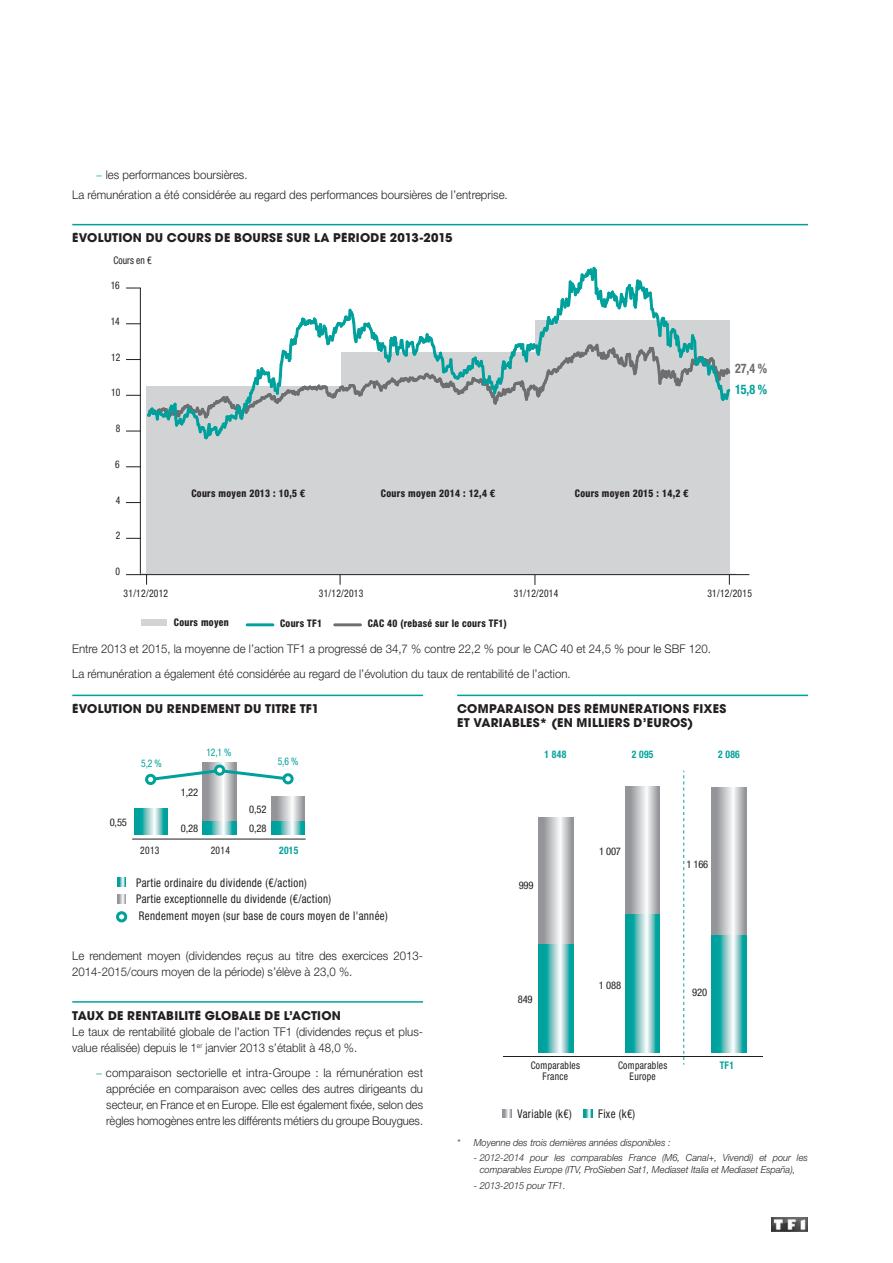
<style>
.page{position:relative;width:893px;height:1263px;background:#fff}
.page>*{position:absolute;margin:0;border:0;box-sizing:border-box;transform-origin:0 0}
.t1{font:700 condensed 13.2px "Helvetica Neue LT Std";color:#6d6e70;scale:.91 1}
.t2{font:700 condensed 13.2px "Helvetica Neue LT Std";color:#00a19c;scale:.91 1}
.t3{font:300 12px/16.2px "Helvetica Neue LT Std";color:#231f20;scale:.95 1}
.t4{font:300 12px/16.2px "Helvetica Neue LT Std";color:#231f20;text-align:justify}
.t5{font:700 12px/13.5px "TF1 Avant Garde";letter-spacing:.02em;color:#231f20}
.t6{font:condensed 12px/16.6px "Helvetica Neue LT Std";letter-spacing:.035em;color:#231f20;scale:.91 1}
.t7{font:800 condensed 10.5px "Helvetica Neue LT Std";letter-spacing:.03em;color:#231f20;scale:.91 1}
.t8{font:condensed 10.5px/10.5px "Helvetica Neue LT Std";letter-spacing:.03em;color:#231f20;text-align:center;scale:.91 1}
.t9{font:condensed 10.5px "Helvetica Neue LT Std";letter-spacing:.03em;color:#231f20}
.t10{font:700 condensed 10.5px "Helvetica Neue LT Std";letter-spacing:.03em;color:#00a19c;scale:.91 1}
.t11{font:condensed 10.5px "Helvetica Neue LT Std";color:#00a19c;scale:.91 1}
.t12{font:italic 300 9.75px/12px "Helvetica Neue LT Std";color:#231f20;scale:.95 1}
.s1{color:#00a19c}
</style>
<div class="page">
<img style="left:772px;top:1218px;width:36px;height:13px">
<hr style="left:72px;top:224px;width:736px;height:1px;background:#00a19c">
<hr style="left:140px;top:288px;width:1px;height:286px;background:#231f20">
<svg style="left:126px;top:538px;width:14px;height:1px"></svg>
<svg style="left:126px;top:502px;width:14px;height:1px"></svg>
<svg style="left:126px;top:466px;width:14px;height:1px"></svg>
<div style="left:535px;top:320px;width:195px;height:254px;background:#d1d3d4"></div>
<div style="left:341px;top:352px;width:194px;height:222px;background:#d1d3d4"></div>
<div style="left:146px;top:386px;width:195px;height:188px;background:#d1d3d4"></div>
<svg style="left:126px;top:574px;width:21px;height:11px"></svg>
<hr style="left:247px;top:623px;width:26px;height:3px;background:#00a19c">
<hr style="left:335px;top:623px;width:25px;height:3px;background:#6d6e70">
<hr style="left:141px;top:574px;width:608px;height:1px;background:#231f20">
<svg style="left:126px;top:266px;width:605px;height:176px"></svg>
<div style="left:141px;top:619px;width:26px;height:7px;background:#d1d3d4"></div>
<hr style="left:72px;top:695px;width:351px;height:1px;background:#00a19c">
<hr style="left:72px;top:1001px;width:351px;height:2px;background:#00a19c">
<svg style="left:203px;top:763px;width:33px;height:58px"></svg>
<svg style="left:272px;top:796px;width:33px;height:25px"></svg>
<svg style="left:134px;top:808px;width:33px;height:27px"></svg>
<svg style="left:203px;top:821px;width:33px;height:14px"></svg>
<svg style="left:272px;top:821px;width:33px;height:14px"></svg>
<hr style="left:132px;top:839px;width:174px;height:1px;background:#231f20">
<svg style="left:117px;top:878px;width:9px;height:8px"></svg>
<svg style="left:117px;top:895px;width:9px;height:8px"></svg>
<svg style="left:147px;top:767px;width:144px;height:16px"></svg>
<div style="left:147px;top:775px;width:8px;height:8px;background:#fff;border-radius:50%"></div>
<div style="left:145px;top:774px;width:11px;height:11px;border:3px solid #00a19c;border-radius:50%"></div>
<div style="left:216px;top:766px;width:8px;height:8px;background:#fff;border-radius:50%"></div>
<div style="left:214px;top:764px;width:11px;height:12px;border:3px solid #00a19c;border-radius:50%"></div>
<div style="left:284px;top:775px;width:8px;height:8px;background:#fff;border-radius:50%"></div>
<div style="left:282px;top:773px;width:12px;height:11px;border:3px solid #00a19c;border-radius:50%"></div>
<div style="left:116px;top:911px;width:11px;height:11px;border:3px solid #00a19c;border-radius:50%"></div>
<hr style="left:457px;top:695px;width:351px;height:1px;background:#00a19c">
<hr style="left:503px;top:1057px;width:259px;height:1px;background:#231f20">
<svg style="left:539px;top:818px;width:34px;height:127px;background:#bcbfc1"></svg>
<svg style="left:625px;top:786px;width:35px;height:128px;background:#bcbec0"></svg>
<svg style="left:712px;top:788px;width:34px;height:148px;background:#bdbfc1"></svg>
<svg style="left:539px;top:945px;width:34px;height:108px;background:#61c0be"></svg>
<svg style="left:625px;top:914px;width:35px;height:139px;background:#5ec0bd"></svg>
<svg style="left:712px;top:936px;width:34px;height:117px;background:#61c0be"></svg>
<svg style="left:503px;top:1109px;width:8px;height:9px"></svg>
<svg style="left:584px;top:1109px;width:8px;height:9px"></svg>
<svg style="left:683px;top:771px;width:1px;height:293px"></svg>
<p class="t3" style="left:72px;top:166px;width:460px;line-height:20.4px;text-indent:23px"><span class="s1">−</span> les performances boursières.<br>La rémunération a été considérée au regard des performances boursières de l’entreprise.</p>
<p class="t5" style="left:72px;top:232px;width:382px">ÉVOLUTION DU COURS DE BOURSE SUR LA PÉRIODE 2013-2015</p>
<p class="t8" style="left:114px;top:257px;width:43px">Cours en €</p>
<p class="t8" style="left:111px;top:281px;width:12px">16</p>
<p class="t8" style="left:111px;top:317px;width:12px">14</p>
<p class="t8" style="left:111px;top:353px;width:12px">12</p>
<p class="t8" style="left:111px;top:389px;width:12px">10</p>
<p class="t8" style="left:116px;top:425px;width:7px">8</p>
<p class="t8" style="left:115px;top:460px;width:7px">6</p>
<p class="t8" style="left:116px;top:496px;width:7px">4</p>
<p class="t8" style="left:116px;top:532px;width:7px">2</p>
<p class="t8" style="left:115px;top:567px;width:7px">0</p>
<p class="t7" style="left:192px;top:489px;width:126px">Cours moyen 2013 : 10,5 €</p>
<p class="t7" style="left:381px;top:489px;width:127px">Cours moyen 2014 : 12,4 €</p>
<p class="t7" style="left:575px;top:489px;width:126px">Cours moyen 2015 : 14,2 €</p>
<p class="t1" style="left:735px;top:364px;width:36px">27,4 %</p>
<p class="t2" style="left:735px;top:384px;width:36px">15,8 %</p>
<p class="t8" style="left:124px;top:590px;width:50px">31/12/2012</p>
<p class="t8" style="left:319px;top:590px;width:50px">31/12/2013</p>
<p class="t8" style="left:514px;top:590px;width:50px">31/12/2014</p>
<p class="t8" style="left:707px;top:590px;width:50px">31/12/2015</p>
<p class="t7" style="left:174px;top:619px;width:62px">Cours moyen</p>
<p class="t7" style="left:280px;top:619px;width:47px">Cours TF1</p>
<p class="t7" style="left:368px;top:619px;width:154px">CAC 40 (rebasé sur le cours TF1)</p>
<p class="t3" style="left:72px;top:638px;width:674px;line-height:24.8px">Entre 2013 et 2015, la moyenne de l’action TF1 a progressé de 34,7 % contre 22,2 % pour le CAC 40 et 24,5 % pour le SBF 120.<br>La rémunération a également été considérée au regard de l’évolution du taux de rentabilité de l’action.</p>
<p class="t5" style="left:72px;top:703px;width:248px">ÉVOLUTION DU RENDEMENT DU TITRE TF1</p>
<p class="t5" style="left:457px;top:703px;width:271px">COMPARAISON DES RÉMUNÉRATIONS FIXES<br>ET VARIABLES* (EN MILLIERS D’EUROS)</p>
<p class="t9" style="left:110px;top:818px;width:19px">0,55</p>
<p class="t11" style="left:141px;top:760px;width:24px">5,2 %</p>
<p class="t11" style="left:206px;top:748px;width:29px">12,1 %</p>
<p class="t9" style="left:181px;top:788px;width:19px">1,22</p>
<p class="t9" style="left:181px;top:825px;width:19px">0,28</p>
<p class="t9" style="left:249px;top:825px;width:19px">0,28</p>
<p class="t9" style="left:249px;top:806px;width:19px">0,52</p>
<p class="t11" style="left:278px;top:758px;width:24px">5,6 %</p>
<p class="t8" style="left:140px;top:846px;width:23px">2013</p>
<p class="t8" style="left:211px;top:846px;width:23px">2014</p>
<p class="t10" style="left:279px;top:847px;width:23px">2015</p>
<p class="t6" style="left:136px;top:876px;width:278px">Partie ordinaire du dividende (€/action)<br>Partie exceptionnelle du dividende (€/action)<br>Rendement moyen (sur base de cours moyen de l'année)</p>
<p class="t3" style="left:72px;top:949px;width:371px">Le rendement moyen (dividendes reçus au titre des exercices 2013-<br>2014-2015/cours moyen de la période) s’élève à 23,0 %.</p>
<p class="t5" style="left:72px;top:1009px;width:270px">TAUX DE RENTABILITÉ GLOBALE DE L’ACTION</p>
<p class="t3" style="left:72px;top:1025px;width:371px">Le taux de rentabilité globale de l’action TF1 (dividendes reçus et plus&shy;value réalisée) depuis le 1<sup>er</sup> janvier 2013 s’établit à 48,0 %.</p>
<p class="t4" style="left:106px;top:1066px;width:318px;text-indent:-11px"><span class="s1">−</span> comparaison sectorielle et intra-Groupe : la rémunération est appréciée en comparaison avec celles des autres dirigeants du secteur, en France et en Europe. Elle est également fixée, selon des règles homogènes entre les différents métiers du groupe Bouygues.</p>
<p class="t10" style="left:544px;top:750px;width:25px">1 848</p>
<p class="t10" style="left:718px;top:750px;width:25px">2 086</p>
<p class="t10" style="left:632px;top:750px;width:25px">2 095</p>
<p class="t9" style="left:519px;top:882px;width:16px">999</p>
<p class="t9" style="left:518px;top:996px;width:16px">849</p>
<p class="t9" style="left:599px;top:847px;width:23px">1 007</p>
<p class="t9" style="left:599px;top:981px;width:24px">1 088</p>
<p class="t9" style="left:686px;top:860px;width:23px">1 166</p>
<p class="t9" style="left:692px;top:988px;width:16px">920</p>
<p class="t8" style="left:531px;top:1061px;width:56px">Comparables<br>France</p>
<p class="t8" style="left:618px;top:1061px;width:56px">Comparables<br>Europe</p>
<p class="t10" style="left:720px;top:1061px;width:17px">TF1</p>
<p class="t6" style="left:517px;top:1107px;width:61px">Variable (k€)</p>
<p class="t6" style="left:598px;top:1107px;width:42px">Fixe (k€)</p>
<p class="t12" style="left:457px;top:1138px;width:226px">* Moyenne des trois dernières années disponibles :</p>
<p class="t12" style="left:480px;top:1153px;width:347px;text-indent:-6px">- 2012-2014 pour les comparables France (M6, Canal+, Vivendi) et pour les comparables Europe (ITV, ProSieben Sat1, Mediaset Italia et Mediaset España),</p>
<p class="t12" style="left:474px;top:1180px;width:98px">- 2013-2015 pour TF1.</p>
</div>
